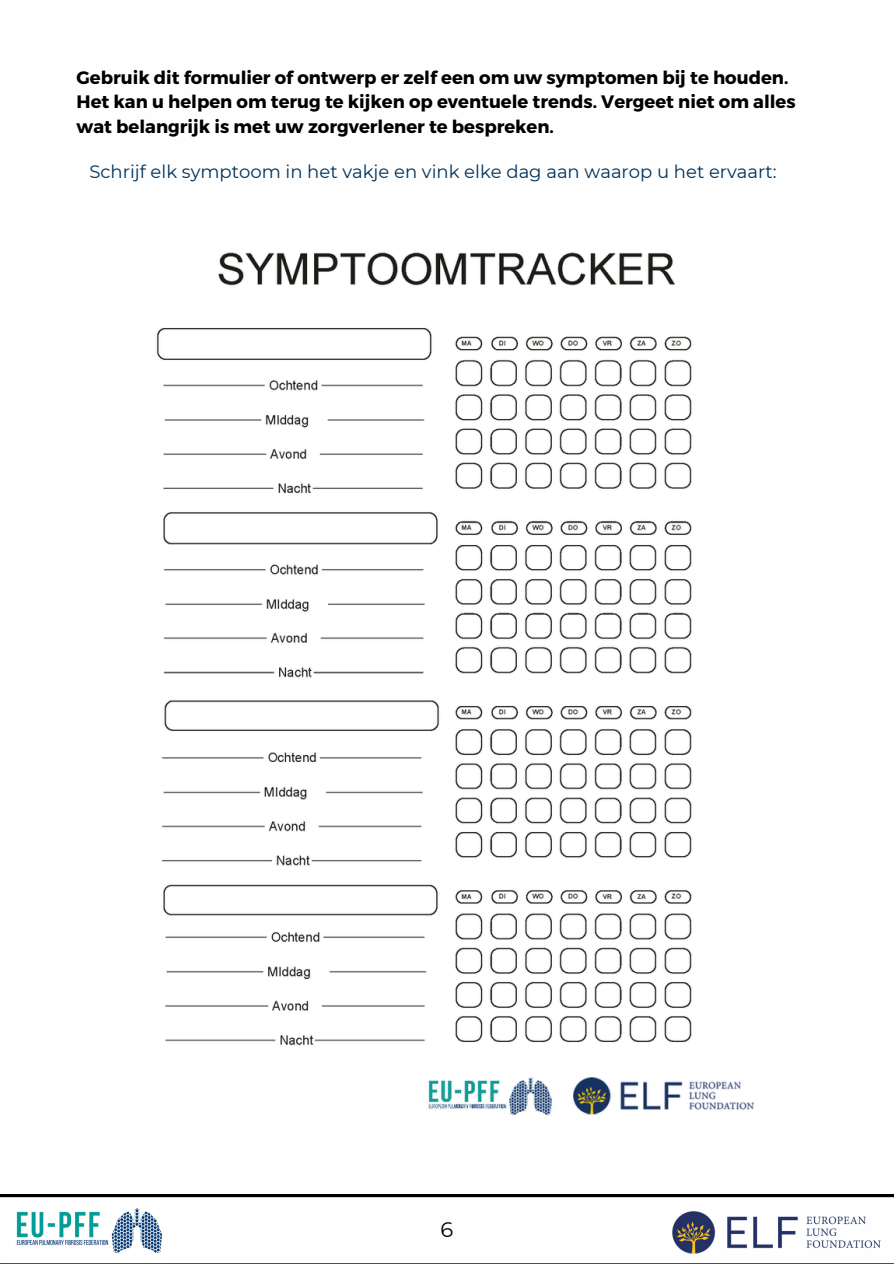
<style>
.page{position:relative;width:894px;height:1264px;background:#fff}
.page>*{position:absolute;margin:0;border:0;box-sizing:border-box;transform-origin:0 0}
.t1{font:21px "Montserrat";color:#000}
.t2{font:700 18px/24.8px "Montserrat";color:#000}
.t3{font:18px "Montserrat";color:#00325b}
</style>
<div class="page">
<svg style="left:0;top:1194px;width:893px;height:48px"></svg>
<img style="left:671px;top:1194px;width:209px;height:60px">
<img style="left:9px;top:1198px;width:160px;height:55px">
<img style="left:156px;top:252px;width:598px;height:864px">
<p class="t2" style="left:77px;top:64px;width:720px">Gebruik dit formulier of ontwerp er zelf een om uw symptomen bij te houden.<br>Het kan u helpen om terug te kijken op eventuele trends. Vergeet niet om alles wat belangrijk is met uw zorgverlener te bespreken.</p>
<p class="t3" style="left:89px;top:161px;width:688px">Schrijf elk symptoom in het vakje en vink elke dag aan waarop u het ervaart:</p>
<p class="t1" style="left:440px;top:1216px;width:14px">6</p>
</div>
